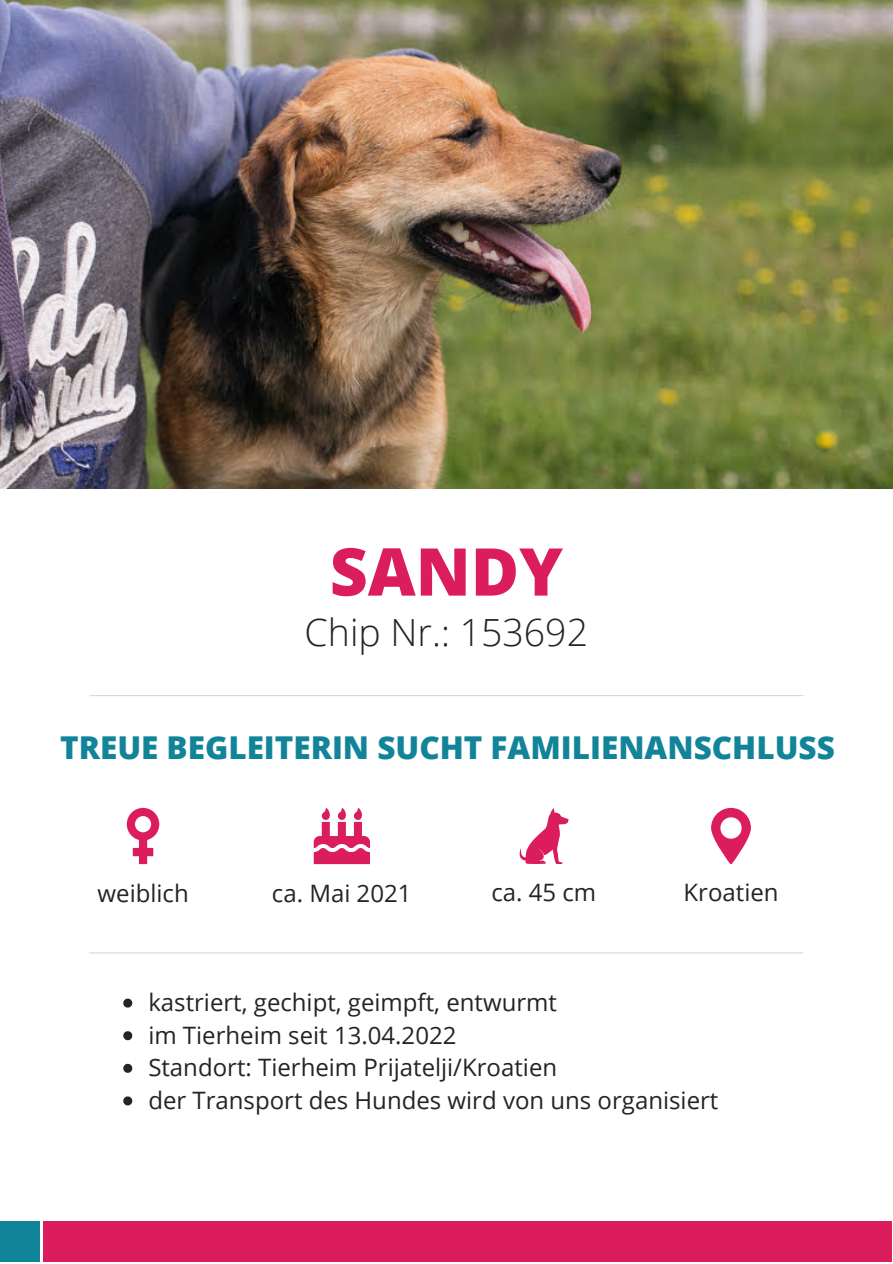
<style>
.page{position:relative;width:893px;height:1264px;background:#fff}
.page>*{position:absolute;margin:0;border:0;box-sizing:border-box;transform-origin:0 0}
.t1{font:800 66px "Open Sans";color:#db1d5d}
.t2{font:300 37.5px "Open Sans";color:#262422}
.t3{font:800 31.5px "Open Sans";color:#128499}
.t4{font:24px/32.5px "Open Sans";color:#262422}
</style>
<div class="page">
<svg style="left:127px;top:807px;width:32px;height:57px"></svg>
<img style="left:0;top:0;width:892px;height:489px">
<div style="left:43px;top:1221px;width:849px;height:41px;background:#db1d5d"></div>
<div style="left:0;top:1221px;width:39px;height:41px;background:#128499"></div>
<hr style="left:90px;top:695px;width:712px;height:1px;background:#d5d9dc">
<svg style="left:314px;top:808px;width:56px;height:56px"></svg>
<svg style="left:519px;top:808px;width:50px;height:56px"></svg>
<svg style="left:711px;top:807px;width:39px;height:57px"></svg>
<hr style="left:90px;top:952px;width:712px;height:1px;background:#d5d9dc">
<svg style="left:123px;top:998px;width:9px;height:9px"></svg>
<svg style="left:123px;top:1031px;width:9px;height:9px"></svg>
<svg style="left:123px;top:1063px;width:9px;height:9px"></svg>
<svg style="left:123px;top:1096px;width:9px;height:9px"></svg>
<h1 class="t1" style="left:330px;top:525px;width:235px">SANDY</h1>
<h2 class="t2" style="left:304px;top:606px;width:285px">Chip Nr.: 153692</h2>
<h3 class="t3" style="left:60px;top:725px;width:776px">TREUE BEGLEITERIN SUCHT FAMILIENANSCHLUSS</h3>
<p class="t4" style="left:98px;top:875px;width:93px">weiblich</p>
<p class="t4" style="left:272px;top:875px;width:141px">ca. Mai 2021</p>
<p class="t4" style="left:491px;top:875px;width:106px">ca. 45 cm</p>
<p class="t4" style="left:683px;top:875px;width:96px">Kroatien</p>
<p class="t4" style="left:148px;top:985px;width:571px">kastriert, gechipt, geimpft, entwurmt<br>im Tierheim seit 13.04.2022<br>Standort: Tierheim Prijatelji/Kroatien<br>der Transport des Hundes wird von uns organisiert</p>
</div>
